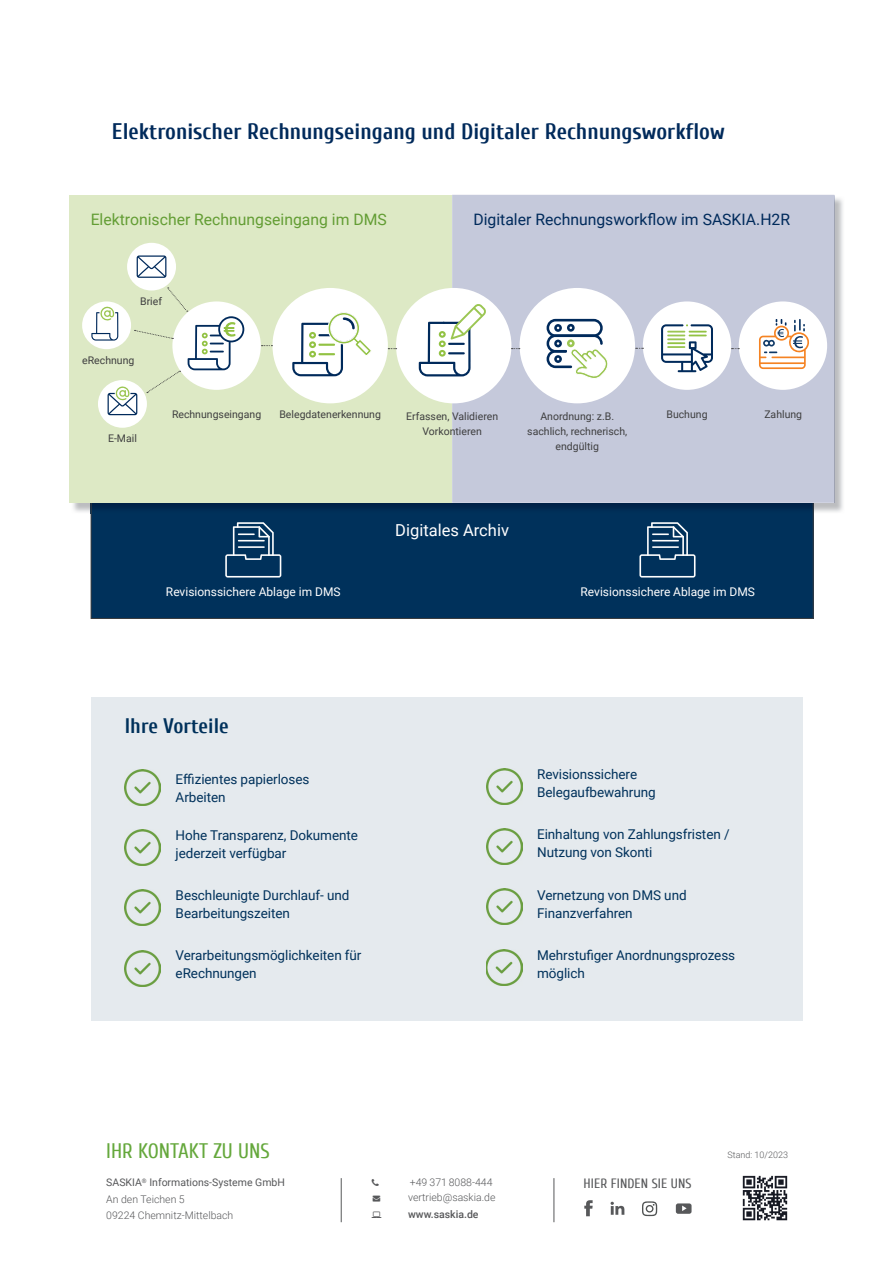
<style>
.page{position:relative;width:893px;height:1263px;background:#fff}
.page>*{position:absolute;margin:0;border:0;box-sizing:border-box;transform-origin:0 0}
.t1{font:700 22.5px "Cuprum";color:#002a5b}
.t2{font:21px "Cuprum";color:#65a83c}
.t3{font:700 21px "Cuprum";color:#00315b}
.t4{font:16.5px "Roboto";color:#fff}
.t5{font:15.75px "Roboto";color:#002a5b}
.t6{font:15.75px "Roboto";color:#639d34}
.t7{font:13.5px/18px "Roboto";letter-spacing:-.005em;color:#00315b}
.t8{font:13.5px "Cuprum";letter-spacing:.005em;color:#57585a}
.t9{font:12px "Roboto";color:#fff}
.t10{font:10.5px/15px "Roboto";color:#3e3e3f;text-align:center}
.t11{font:300 10.5px/16.5px "Roboto";color:#57585a}
.t12{font:500 10.5px "Roboto";color:#57585a}
.t13{font:300 9px "Roboto";color:#57585a}
.s1{font-weight:400}
</style>
<div class="page">
<hr style="left:341px;top:1178px;width:1px;height:44px;background:#57585a">
<hr style="left:554px;top:1178px;width:1px;height:44px;background:#57585a">
<img style="left:742px;top:1175px;width:46px;height:46px">
<svg style="left:584px;top:1200px;width:9px;height:16px"></svg>
<svg style="left:676px;top:1203px;width:15px;height:11px"></svg>
<svg style="left:611px;top:1202px;width:13px;height:13px"></svg>
<svg style="left:642px;top:1201px;width:15px;height:15px"></svg>
<div style="left:91px;top:698px;width:712px;height:323px;background:#e5eaee"></div>
<div style="left:91px;top:503px;width:723px;height:115px;background:#00315b"></div>
<img style="left:814px;top:198px;width:29px;height:314px">
<img style="left:73px;top:503px;width:18px;height:10px">
<img style="left:93px;top:503px;width:721px;height:10px">
<div style="left:69px;top:195px;width:383px;height:308px;background:#dde9c5"></div>
<img style="left:834px;top:196px;width:1px;height:307px">
<div style="left:452px;top:195px;width:382px;height:308px;background:#c5c9db"></div>
<div style="left:172px;top:301px;width:89px;height:89px;background:#fff;border-radius:50%"></div>
<div style="left:82px;top:301px;width:49px;height:48px;background:#fff;border-radius:50%"></div>
<div style="left:98px;top:380px;width:49px;height:48px;background:#fff;border-radius:50%"></div>
<div style="left:127px;top:243px;width:49px;height:47px;background:#fff;border-radius:50%"></div>
<div style="left:643px;top:301px;width:88px;height:89px;background:#fff;border-radius:50%"></div>
<div style="left:739px;top:301px;width:88px;height:89px;background:#fff;border-radius:50%"></div>
<div style="left:272px;top:288px;width:116px;height:115px;background:#fff;border-radius:50%"></div>
<div style="left:520px;top:288px;width:115px;height:115px;background:#fff;border-radius:50%"></div>
<div style="left:396px;top:288px;width:115px;height:115px;background:#fff;border-radius:50%"></div>
<svg style="left:137px;top:255px;width:29px;height:23px"></svg>
<svg style="left:91px;top:288px;width:153px;height:127px"></svg>
<svg style="left:292px;top:312px;width:79px;height:64px"></svg>
<svg style="left:419px;top:304px;width:67px;height:72px"></svg>
<svg style="left:759px;top:319px;width:50px;height:50px"></svg>
<svg style="left:661px;top:324px;width:52px;height:48px"></svg>
<svg style="left:225px;top:522px;width:56px;height:55px"></svg>
<hr style="left:238px;top:546px;width:27px;height:2px;background:#fff">
<svg style="left:639px;top:522px;width:56px;height:55px"></svg>
<hr style="left:652px;top:546px;width:27px;height:2px;background:#fff">
<svg style="left:547px;top:319px;width:61px;height:59px"></svg>
<div style="left:91px;top:503px;width:722px;height:116px;border:1px solid #3e3e3f"></div>
<img style="left:125px;top:769px;width:36px;height:36px">
<img style="left:125px;top:829px;width:36px;height:36px">
<img style="left:125px;top:890px;width:36px;height:36px">
<img style="left:125px;top:950px;width:36px;height:36px">
<img style="left:486px;top:768px;width:36px;height:36px">
<img style="left:486px;top:828px;width:36px;height:36px">
<img style="left:486px;top:889px;width:36px;height:36px">
<img style="left:486px;top:949px;width:36px;height:36px">
<h1 class="t1" style="left:112px;top:119px;width:614px">Elektronischer Rechnungseingang und Digitaler Rechnungsworkflow</h1>
<p class="t6" style="left:91px;top:208px;width:298px">Elektronischer Rechnungseingang im DMS</p>
<p class="t5" style="left:473px;top:208px;width:318px">Digitaler Rechnungsworkflow im SASKIA.H2R</p>
<p class="t10" style="left:140px;top:293px;width:23px">Brief</p>
<p class="t10" style="left:82px;top:352px;width:54px">eRechnung</p>
<p class="t10" style="left:108px;top:430px;width:30px">E-Mail</p>
<p class="t10" style="left:172px;top:407px;width:91px">Rechnungseingang</p>
<p class="t10" style="left:279px;top:407px;width:103px">Belegdatenerkennung</p>
<p class="t10" style="left:406px;top:408px;width:93px">Erfassen, Validieren</p>
<p class="t10" style="left:666px;top:407px;width:43px">Buchung</p>
<p class="t10" style="left:764px;top:407px;width:39px">Zahlung</p>
<p class="t10" style="left:422px;top:423px;width:61px">Vorkontieren</p>
<p class="t10" style="left:527px;top:408px;width:101px">Anordnung: z.B. sachlich, rechnerisch, endgültig</p>
<p class="t4" style="left:395px;top:518px;width:115px">Digitales Archiv</p>
<p class="t9" style="left:166px;top:583px;width:176px">Revisionssichere Ablage im DMS</p>
<p class="t9" style="left:581px;top:583px;width:176px">Revisionssichere Ablage im DMS</p>
<h2 class="t3" style="left:125px;top:714px;width:106px">Ihre Vorteile</h2>
<p class="t7" style="left:176px;top:770px;width:135px">Effizientes papierloses<br>Arbeiten</p>
<p class="t7" style="left:537px;top:765px;width:120px">Revisionssichere<br>Belegaufbewahrung</p>
<p class="t7" style="left:176px;top:825px;width:184px">Hohe Transparenz, Dokumente jederzeit verfügbar</p>
<p class="t7" style="left:537px;top:824px;width:194px">Einhaltung von Zahlungsfristen /<br>Nutzung von Skonti</p>
<p class="t7" style="left:176px;top:885px;width:175px">Beschleunigte Durchlauf- und<br>Bearbeitungszeiten</p>
<p class="t7" style="left:537px;top:885px;width:151px">Vernetzung von DMS und<br>Finanzverfahren</p>
<p class="t7" style="left:176px;top:946px;width:187px">Verarbeitungsmöglichkeiten für eRechnungen</p>
<p class="t7" style="left:537px;top:946px;width:200px">Mehrstufiger Anordnungsprozess möglich</p>
<h2 class="t2" style="left:106px;top:1139px;width:165px">IHR KONTAKT ZU UNS</h2>
<p class="t13" style="left:727px;top:1148px;width:62px">Stand: 10/2023</p>
<p class="t11" style="left:106px;top:1173px;width:180px"><span class="s1">SASKIA</span><sup>®</sup> <span class="s1">Informations-Systeme GmbH<br></span>An den Teichen 5<br>09224 Chemnitz-Mittelbach</p>
<p class="t11" style="left:410px;top:1173px;width:84px">+49 371 8088-444</p>
<p class="t8" style="left:584px;top:1176px;width:109px">HIER FINDEN SIE UNS</p>
<p class="t11" style="left:408px;top:1188px;width:89px">vertrieb@saskia.de</p>
<p class="t12" style="left:408px;top:1206px;width:72px">www.saskia.de</p>
</div>
